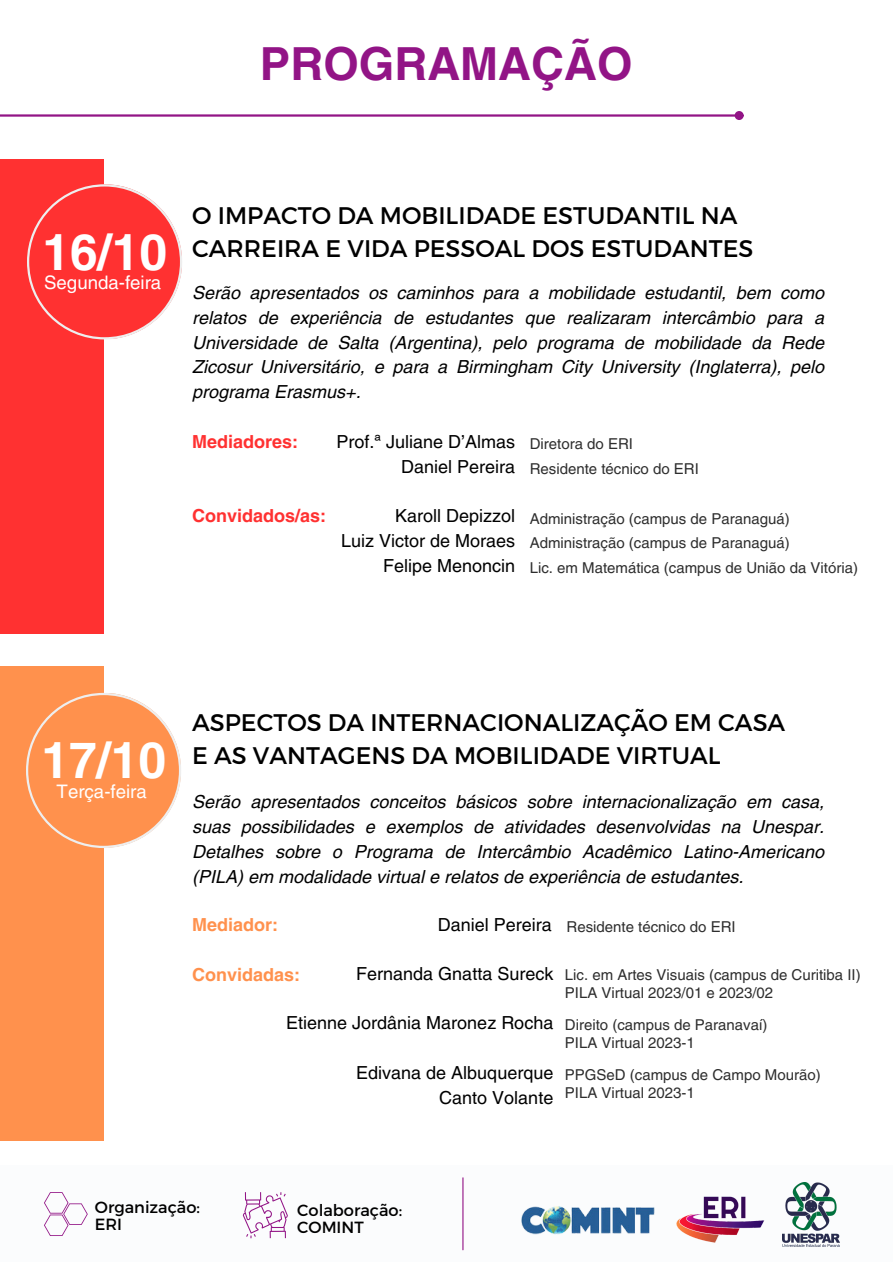
<style>
.page{position:relative;width:893px;height:1264px;background:#fff}
.page>*{position:absolute;margin:0;border:0;box-sizing:border-box;transform-origin:0 0}
.t1{font:700 49.8px "Helvetica LT Pro";color:#fff}
.t2{font:700 45.6px "Helvetica LT Pro";color:#921486}
.t3{font:24px/32.5px "Montserrat";color:#000}
.t4{font:18.6px "Helvetica LT Pro";color:#fff}
.t5{font:italic 18px/24.8px "Helvetica LT Pro";color:#000;text-align:justify}
.t6{font:18px "Helvetica LT Pro";color:#000}
.t7{font:700 18px "Helvetica LT Pro";color:#ff3131}
.t8{font:700 18px "Helvetica LT Pro";color:#ff914d}
.t9{font:16.2px/16.2px "Montserrat";color:#000}
.t10{font:15px "Helvetica LT Pro";color:#2e2e2e}
</style>
<div class="page">
<div style="left:0;top:159px;width:104px;height:474px;background:#ff3131"></div>
<div style="left:0;top:666px;width:103px;height:474px;background:#ff914d"></div>
<svg style="left:26px;top:693px;width:155px;height:155px"></svg>
<svg style="left:27px;top:184px;width:155px;height:155px"></svg>
<div style="left:0;top:1165px;width:892px;height:97px;background:#fbfcfd"></div>
<svg style="left:243px;top:1192px;width:45px;height:46px"></svg>
<img style="left:676px;top:1196px;width:89px;height:47px">
<img style="left:782px;top:1182px;width:57px;height:64px">
<img style="left:521px;top:1206px;width:134px;height:29px">
<hr style="left:462px;top:1177px;width:1px;height:72px;background:#921486">
<svg style="left:44px;top:1192px;width:44px;height:43px"></svg>
<hr style="left:0;top:114px;width:734px;height:3px;background:#921486">
<div style="left:735px;top:112px;width:7px;height:7px;background:#921486;border-radius:50%"></div>
<div style="left:734px;top:111px;width:9px;height:9px;border:2px solid #921486;border-radius:50%"></div>
<p class="t2" style="left:260px;top:47px;width:374px">PROGRAMAÇÃO</p>
<p class="t1" style="left:42px;top:234px;width:126px">16/10</p>
<p class="t4" style="left:44px;top:276px;width:119px">Segunda-feira</p>
<p class="t3" style="left:192px;top:198px;width:562px">O IMPACTO DA MOBILIDADE ESTUDANTIL NA<br>CARREIRA E VIDA PESSOAL DOS ESTUDANTES</p>
<p class="t5" style="left:192px;top:282px;width:633px">Serão apresentados os caminhos para a mobilidade estudantil, bem como relatos de experiência de estudantes que realizaram intercâmbio para a Universidade de Salta (Argentina), pelo programa de mobilidade da Rede Zicosur Universitário, e para a Birmingham City University (Inglaterra), pelo programa Erasmus+.</p>
<p class="t7" style="left:192px;top:435px;width:107px">Mediadores:</p>
<p class="t6" style="left:336px;top:435px;width:180px">Prof.ª Juliane D’Almas</p>
<p class="t6" style="left:401px;top:460px;width:115px">Daniel Pereira</p>
<p class="t10" style="left:529px;top:438px;width:105px">Diretora do ERI</p>
<p class="t10" style="left:529px;top:463px;width:171px">Residente técnico do ERI</p>
<p class="t7" style="left:192px;top:509px;width:135px">Convidados/as:</p>
<p class="t6" style="left:395px;top:509px;width:121px">Karoll Depizzol</p>
<p class="t10" style="left:529px;top:513px;width:261px">Administração (campus de Paranaguá)</p>
<p class="t6" style="left:341px;top:534px;width:175px">Luiz Victor de Moraes</p>
<p class="t6" style="left:383px;top:559px;width:133px">Felipe Menoncin</p>
<p class="t10" style="left:529px;top:537px;width:261px">Administração (campus de Paranaguá)</p>
<p class="t10" style="left:529px;top:562px;width:330px">Lic. em Matemática (campus de União da Vitória)</p>
<p class="t1" style="left:41px;top:742px;width:126px">17/10</p>
<p class="t4" style="left:57px;top:784px;width:92px">Terça-feira</p>
<p class="t3" style="left:192px;top:705px;width:594px">ASPECTOS DA INTERNACIONALIZAÇÃO EM CASA<br>E AS VANTAGENS DA MOBILIDADE VIRTUAL</p>
<p class="t5" style="left:192px;top:791px;width:633px">Serão apresentados conceitos básicos sobre internacionalização em casa, suas possibilidades e exemplos de atividades desenvolvidas na Unespar.<br>Detalhes sobre o Programa de Intercâmbio Acadêmico Latino-Americano (PILA) em modalidade virtual e relatos de experiência de estudantes.</p>
<p class="t6" style="left:438px;top:917px;width:115px">Daniel Pereira</p>
<p class="t10" style="left:566px;top:921px;width:171px">Residente técnico do ERI</p>
<p class="t8" style="left:192px;top:918px;width:87px">Mediador:</p>
<p class="t8" style="left:192px;top:967px;width:109px">Convidadas:</p>
<p class="t6" style="left:356px;top:967px;width:198px">Fernanda Gnatta Sureck</p>
<p class="t6" style="left:286px;top:1016px;width:268px">Etienne Jordânia Maronez Rocha</p>
<p class="t6" style="left:356px;top:1065px;width:198px">Edivana de Albuquerque</p>
<p class="t6" style="left:439px;top:1090px;width:115px">Canto Volante</p>
<p class="t10" style="left:565px;top:969px;width:297px">Lic. em Artes Visuais (campus de Curitiba II)</p>
<p class="t10" style="left:565px;top:987px;width:210px">PILA Virtual 2023/01 e 2023/02</p>
<p class="t10" style="left:565px;top:1019px;width:204px">Direito (campus de Paranavaí)</p>
<p class="t10" style="left:565px;top:1037px;width:131px">PILA Virtual 2023-1</p>
<p class="t10" style="left:565px;top:1068px;width:257px">PPGSeD (campus de Campo Mourão)</p>
<p class="t10" style="left:565px;top:1086px;width:131px">PILA Virtual 2023-1</p>
<p class="t9" style="left:95px;top:1198px;width:107px">Organização:<br>ERI</p>
<p class="t9" style="left:297px;top:1201px;width:106px">Colaboração:<br>COMINT</p>
</div>
